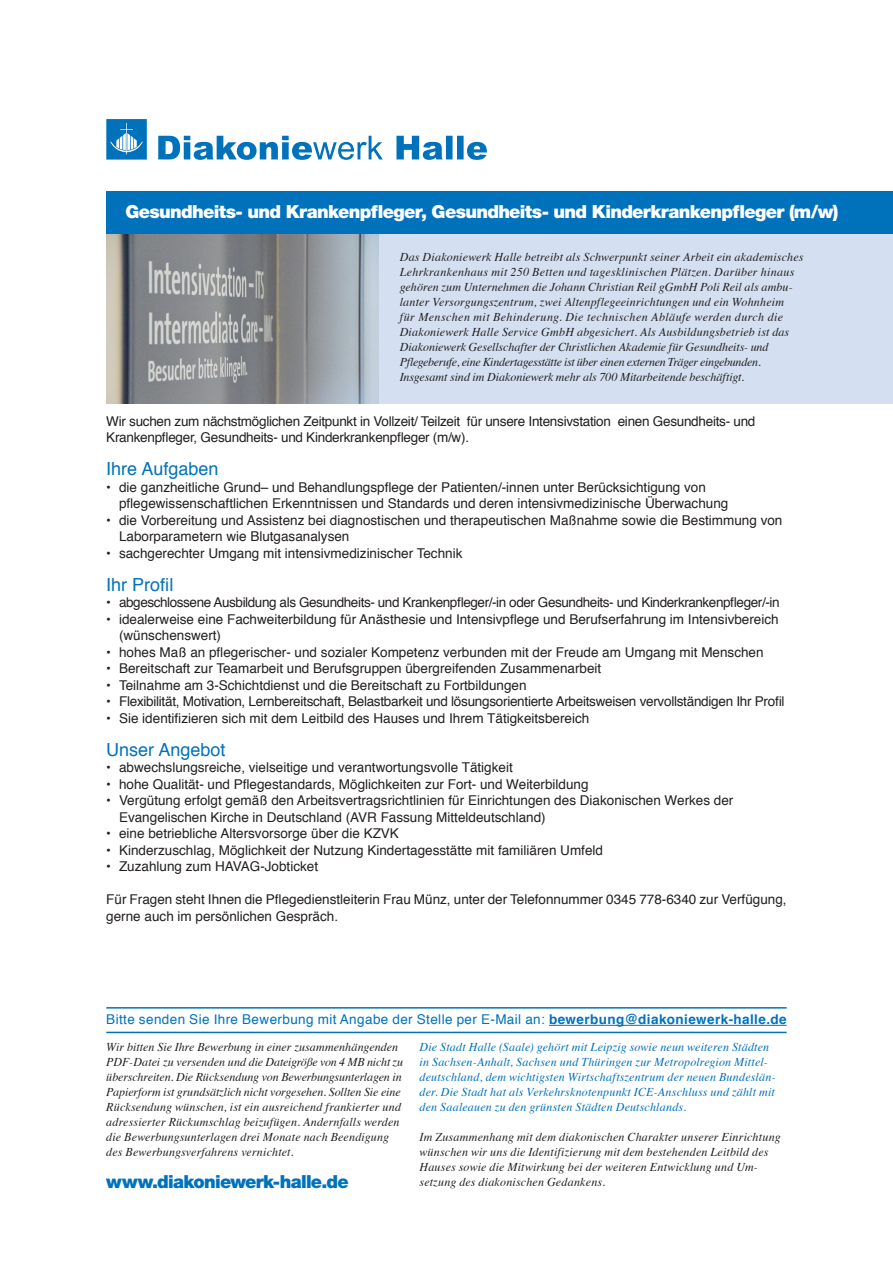
<style>
.page{position:relative;width:893px;height:1263px;background:#fff}
.page>*{position:absolute;margin:0;border:0;box-sizing:border-box;transform-origin:0 0}
.t1{font:900 18px "Helvetica Neue";letter-spacing:-.035em;color:#fff}
.t2{font:18px "Helvetica";color:#0072bc}
.t3{font:900 18px "Helvetica Neue";letter-spacing:-.04em;color:#0072bc}
.t4{font:13.5px/16.5px "Helvetica";color:#231f20}
.t5{font:13.5px/16.5px "Helvetica";letter-spacing:-.02em;color:#231f20}
.t6{font:13.5px "Helvetica";letter-spacing:-.03em;color:#231f20}
.t7{font:13.5px "Helvetica";letter-spacing:.03em;color:#0072bc}
.t8{font:italic 12px/15px "Times";letter-spacing:.01em;color:#231f20}
.t9{font:italic 12px/15px "Times";letter-spacing:.015em;color:#0072bc}
.s1{font-weight:700}
</style>
<div class="page">
<div style="left:378px;top:234px;width:515px;height:170px;background:#d4e0f1"></div>
<img style="left:106px;top:234px;width:272px;height:170px">
<div style="left:106px;top:191px;width:787px;height:43px;background:#0072bc"></div>
<svg style="left:106px;top:119px;width:381px;height:41px"></svg>
<hr style="left:106px;top:1007px;width:681px;height:1px;background:#0072bc">
<hr style="left:549px;top:1025px;width:238px;height:1px;background:#0072bc">
<hr style="left:106px;top:1032px;width:681px;height:1px;background:#0072bc">
<h1 class="t1" style="left:125px;top:201px;width:714px">Gesundheits- und Krankenpfleger, Gesundheits- und Kinderkrankenpfleger (m/w)</h1>
<p class="t8" style="left:400px;top:248px;width:405px">Das Diakoniewerk Halle betreibt als Schwerpunkt seiner Arbeit ein akademisches Lehrkrankenhaus mit 250 Betten und tagesklinischen Plätzen. Darüber hinaus gehören zum Unternehmen die Johann Christian Reil gGmbH Poli Reil als ambu&shy;lanter Versorgungszentrum, zwei Altenpflegeeinrichtungen und ein Wohnheim<br>für Menschen mit Behinderung. Die technischen Abläufe werden durch die Diakoniewerk Halle Service GmbH abgesichert. Als Ausbildungsbetrieb ist das Diakoniewerk Gesellschafter der Christlichen Akademie für Gesundheits- und Pflegeberufe, eine Kindertagesstätte ist über einen externen Träger eingebunden.<br>Insgesamt sind im Diakoniewerk mehr als 700 Mitarbeitende beschäftigt.</p>
<p class="t5" style="left:106px;top:413px;width:651px">Wir suchen zum nächstmöglichen Zeitpunkt in Vollzeit/ Teilzeit für unsere Intensivstation einen Gesundheits- und<br>Krankenpfleger, Gesundheits- und Kinderkrankenpfleger (m/w).</p>
<h1 class="t2" style="left:106px;top:455px;width:114px">Ihre Aufgaben</h1>
<p class="t4" style="left:119px;top:479px;width:611px;text-indent:-13px">• die ganzheitliche Grund– und Behandlungspflege der Patienten/-innen unter Berücksichtigung von pflegewissenschaftlichen Erkenntnissen und Standards und deren intensivmedizinische Überwachung</p>
<p class="t4" style="left:119px;top:512px;width:665px;text-indent:-13px">• die Vorbereitung und Assistenz bei diagnostischen und therapeutischen Maßnahme sowie die Bestimmung von<br>Laborparametern wie Blutgasanalysen</p>
<p class="t4" style="left:106px;top:545px;width:358px">• sachgerechter Umgang mit intensivmedizinischer Technik</p>
<h1 class="t2" style="left:106px;top:571px;width:69px">Ihr Profil</h1>
<p class="t6" style="left:106px;top:592px;width:675px">• abgeschlossene Ausbildung als Gesundheits- und Krankenpfleger/-in oder Gesundheits- und Kinderkrankenpfleger/-in</p>
<p class="t4" style="left:119px;top:611px;width:661px;text-indent:-13px">• idealerweise eine Fachweiterbildung für Anästhesie und Intensivpflege und Berufserfahrung im Intensivbereich (wünschenswert)</p>
<p class="t4" style="left:106px;top:644px;width:659px">• hohes Maß an pflegerischer- und sozialer Kompetenz verbunden mit der Freude am Umgang mit Menschen</p>
<p class="t4" style="left:106px;top:661px;width:496px">• Bereitschaft zur Teamarbeit und Berufsgruppen übergreifenden Zusammenarbeit</p>
<p class="t4" style="left:106px;top:677px;width:422px">• Teilnahme am 3-Schichtdienst und die Bereitschaft zu Fortbildungen</p>
<p class="t5" style="left:106px;top:694px;width:680px">• Flexibilität, Motivation, Lernbereitschaft, Belastbarkeit und lösungsorientierte Arbeitsweisen vervollständigen Ihr Profil</p>
<p class="t4" style="left:106px;top:710px;width:484px">• Sie identifizieren sich mit dem Leitbild des Hauses und Ihrem Tätigkeitsbereich</p>
<h1 class="t2" style="left:106px;top:736px;width:121px">Unser Angebot</h1>
<p class="t4" style="left:106px;top:760px;width:408px">• abwechslungsreiche, vielseitige und verantwortungsvolle Tätigkeit</p>
<p class="t4" style="left:106px;top:776px;width:484px">• hohe Qualität- und Pflegestandards, Möglichkeiten zur Fort- und Weiterbildung</p>
<p class="t4" style="left:119px;top:793px;width:616px;text-indent:-13px">• Vergütung erfolgt gemäß den Arbeitsvertragsrichtlinien für Einrichtungen des Diakonischen Werkes der<br>Evangelischen Kirche in Deutschland (AVR Fassung Mitteldeutschland)</p>
<p class="t4" style="left:106px;top:826px;width:294px">• eine betriebliche Altersvorsorge über die KZVK</p>
<p class="t4" style="left:106px;top:842px;width:498px">• Kinderzuschlag, Möglichkeit der Nutzung Kindertagesstätte mit familiären Umfeld</p>
<p class="t4" style="left:106px;top:859px;width:213px">• Zuzahlung zum HAVAG-Jobticket</p>
<p class="t4" style="left:106px;top:892px;width:682px">Für Fragen steht Ihnen die Pflegedienstleiterin Frau Münz, unter der Telefonnummer 0345 778-6340 zur Verfügung, gerne auch im persönlichen Gespräch.</p>
<p class="t7" style="left:106px;top:1009px;width:682px">Bitte senden Sie Ihre Bewerbung mit Angabe der Stelle per E-Mail an: <span class="s1">bewerbung@diakoniewerk-halle.de</span></p>
<p class="t8" style="left:106px;top:1038px;width:298px">Wir bitten Sie Ihre Bewerbung in einer zusammenhängenden PDF-Datei zu versenden und die Dateigröße von 4 MB nicht zu überschreiten. Die Rücksendung von Bewerbungsunterlagen in Papierform ist grundsätzlich nicht vorgesehen. Sollten Sie eine Rücksendung wünschen, ist ein ausreichend frankierter und adressierter Rückumschlag beizufügen. Andernfalls werden die Bewerbungsunterlagen drei Monate nach Beendigung des Bewerbungsverfahrens vernichtet.</p>
<h1 class="t3" style="left:106px;top:1170px;width:244px">www.diakoniewerk-halle.de</h1>
<p class="t9" style="left:420px;top:1038px;width:358px">Die Stadt Halle (Saale) gehört mit Leipzig sowie neun weiteren Städten in Sachsen-Anhalt, Sachsen und Thüringen zur Metropolregion Mittel&shy;deutschland, dem wichtigsten Wirtschaftszentrum der neuen Bundeslän&shy;der. Die Stadt hat als Verkehrsknotenpunkt ICE-Anschluss und zählt mit den Saaleauen zu den grünsten Städten Deutschlands.</p>
<p class="t8" style="left:420px;top:1128px;width:363px">Im Zusammenhang mit dem diakonischen Charakter unserer Einrichtung wünschen wir uns die Identifizierung mit dem bestehenden Leitbild des Hauses sowie die Mitwirkung bei der weiteren Entwicklung und Um&shy;setzung des diakonischen Gedankens.</p>
</div>
